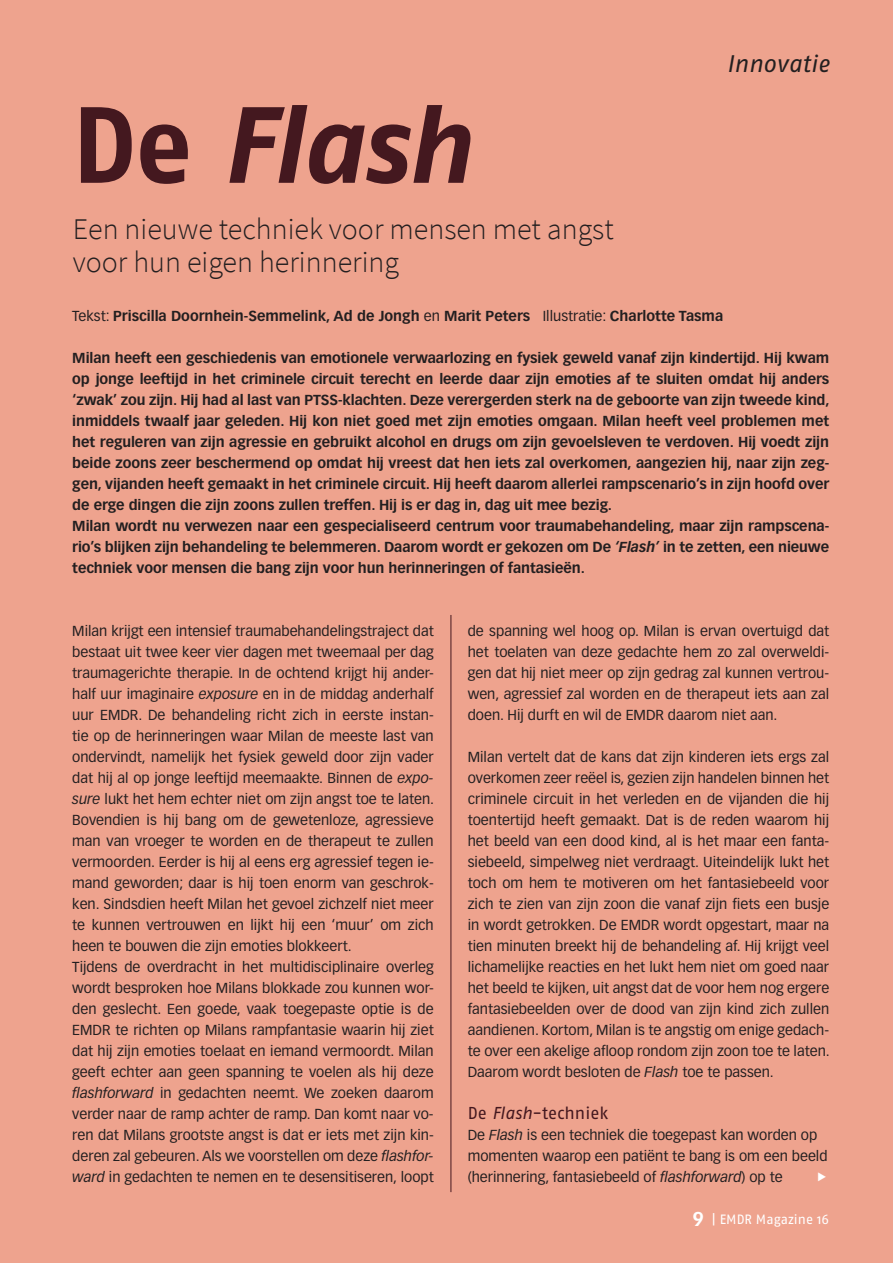
<style>
.page{position:relative;width:893px;height:1263px;background:#eea38e}
.page>*{position:absolute;margin:0;border:0;box-sizing:border-box;transform-origin:0 0}
.t1{font:italic 108px "Fago No Bold Tf";letter-spacing:-.02em;color:#44181f}
.t2{font:300 30px/33px "Source Sans Pro";color:#231f20}
.t3{font:italic 24px "Fago No";color:#231f20}
.t4{font:17.25px "Fago No";color:#44181f}
.t5{font:14.25px/21px "Vectora LH";color:#231f20}
.t6{font:700 14.25px/21px "Vectora LH";letter-spacing:-.005em;color:#231f20}
.t7{font:13.5px "Fago No";color:#fff}
.s1{font-family:"Fago No";font-weight:700;font-style:normal}
.s2{font-weight:400}
.s3{font-style:italic}
.s4{font-family:"Vectora LH";font-weight:700;font-size:19.5px}
</style>
<div class="page">
<hr style="left:451px;top:615px;width:1px;height:577px;background:#44181f">
<h1 class="t1" style="left:72px;top:82px;width:400px"><span class="s1">De</span> Flash</h1>
<h2 class="t2" style="left:73px;top:212px;width:543px">Een nieuwe techniek voor mensen met angst voor hun eigen herinnering</h2>
<h3 class="t3" style="left:727px;top:53px;width:104px">Innovatie</h3>
<p class="t6" style="left:72px;top:306px;width:652px"><span class="s2">Tekst:</span> Priscilla Doornhein-Semmelink, Ad de Jongh <span class="s2">en</span> Marit Peters <span class="s2">Illustratie:</span> Charlotte Tasma</p>
<p class="t6" style="left:72px;top:348px;width:759px">Milan heeft een geschiedenis van emotionele verwaarlozing en fysiek geweld vanaf zijn kindertijd. Hij kwam op jonge leeftijd in het criminele circuit terecht en leerde daar zijn emoties af te sluiten omdat hij anders ‘zwak’ zou zijn. Hij had al last van PTSS-klachten. Deze verergerden sterk na de geboorte van zijn tweede kind, inmiddels twaalf jaar geleden. Hij kon niet goed met zijn emoties omgaan. Milan heeft veel problemen met het reguleren van zijn agressie en gebruikt alcohol en drugs om zijn gevoelsleven te verdoven. Hij voedt zijn beide zoons zeer beschermend op omdat hij vreest dat hen iets zal overkomen, aangezien hij, naar zijn zeg&shy;gen, vijanden heeft gemaakt in het criminele circuit. Hij heeft daarom allerlei rampscenario’s in zijn hoofd over de erge dingen die zijn zoons zullen treffen. Hij is er dag in, dag uit mee bezig.<br>Milan wordt nu verwezen naar een gespecialiseerd centrum voor traumabehandeling, maar zijn rampscena&shy;rio’s blijken zijn behandeling te belemmeren. Daarom wordt er gekozen om De <span class="s3">‘Flash’</span> in te zetten, een nieuwe techniek voor mensen die bang zijn voor hun herinneringen of fantasieën.</p>
<p class="t5" style="left:72px;top:621px;width:363px">Milan krijgt een intensief traumabehandelingstraject dat bestaat uit twee keer vier dagen met tweemaal per dag traumagerichte therapie. In de ochtend krijgt hij ander&shy;half uur imaginaire <span class="s3">exposure</span> en in de middag anderhalf uur EMDR. De behandeling richt zich in eerste instan&shy;tie op de herinneringen waar Milan de meeste last van ondervindt, namelijk het fysiek geweld door zijn vader dat hij al op jonge leeftijd meemaakte. Binnen de <span class="s3">expo&shy;sure</span> lukt het hem echter niet om zijn angst toe te laten.<br>Bovendien is hij bang om de gewetenloze, agressieve man van vroeger te worden en de therapeut te zullen vermoorden. Eerder is hij al eens erg agressief tegen ie&shy;mand geworden; daar is hij toen enorm van geschrok&shy;ken. Sindsdien heeft Milan het gevoel zichzelf niet meer te kunnen vertrouwen en lijkt hij een ‘muur’ om zich heen te bouwen die zijn emoties blokkeert.<br>Tijdens de overdracht in het multidisciplinaire overleg wordt besproken hoe Milans blokkade zou kunnen wor&shy;den geslecht. Een goede, vaak toegepaste optie is de EMDR te richten op Milans rampfantasie waarin hij ziet dat hij zijn emoties toelaat en iemand vermoordt. Milan geeft echter aan geen spanning te voelen als hij deze <span class="s3">flashforward</span> in gedachten neemt. We zoeken daarom verder naar de ramp achter de ramp. Dan komt naar vo&shy;ren dat Milans grootste angst is dat er iets met zijn kin&shy;deren zal gebeuren. Als we voorstellen om deze <span class="s3">flashfor&shy;ward</span> in gedachten te nemen en te desensitiseren, loopt</p>
<p class="t5" style="left:468px;top:621px;width:363px;text-align:justify">de spanning wel hoog op. Milan is ervan overtuigd dat het toelaten van deze gedachte hem zo zal overweldi&shy;gen dat hij niet meer op zijn gedrag zal kunnen vertrou&shy;wen, agressief zal worden en de therapeut iets aan zal doen. Hij durft en wil de EMDR daarom niet aan.</p>
<p class="t5" style="left:468px;top:747px;width:364px;text-align:justify">Milan vertelt dat de kans dat zijn kinderen iets ergs zal overkomen zeer reëel is, gezien zijn handelen binnen het criminele circuit in het verleden en de vijanden die hij toentertijd heeft gemaakt. Dat is de reden waarom hij het beeld van een dood kind, al is het maar een fanta&shy;siebeeld, simpelweg niet verdraagt. Uiteindelijk lukt het toch om hem te motiveren om het fantasiebeeld voor zich te zien van zijn zoon die vanaf zijn fiets een busje in wordt getrokken. De EMDR wordt opgestart, maar na tien minuten breekt hij de behandeling af. Hij krijgt veel lichamelijke reacties en het lukt hem niet om goed naar het beeld te kijken, uit angst dat de voor hem nog ergere fantasiebeelden over de dood van zijn kind zich zullen aandienen. Kortom, Milan is te angstig om enige gedach&shy;te over een akelige afloop rondom zijn zoon toe te laten.<br>Daarom wordt besloten de <span class="s3">Flash</span> toe te passen.</p>
<p class="t4" style="left:468px;top:1105px;width:142px">De <span class="s3">Flash</span>-techniek</p>
<p class="t5" style="left:468px;top:1125px;width:361px">De <span class="s3">Flash</span> is een techniek die toegepast kan worden op momenten waarop een patiënt te bang is om een beeld (herinnering, fantasiebeeld of <span class="s3">flashforward</span>) op te</p>
<p class="t7" style="left:693px;top:1213px;width:138px"><span class="s4">9</span> | EMDR Magazine 16</p>
</div>
